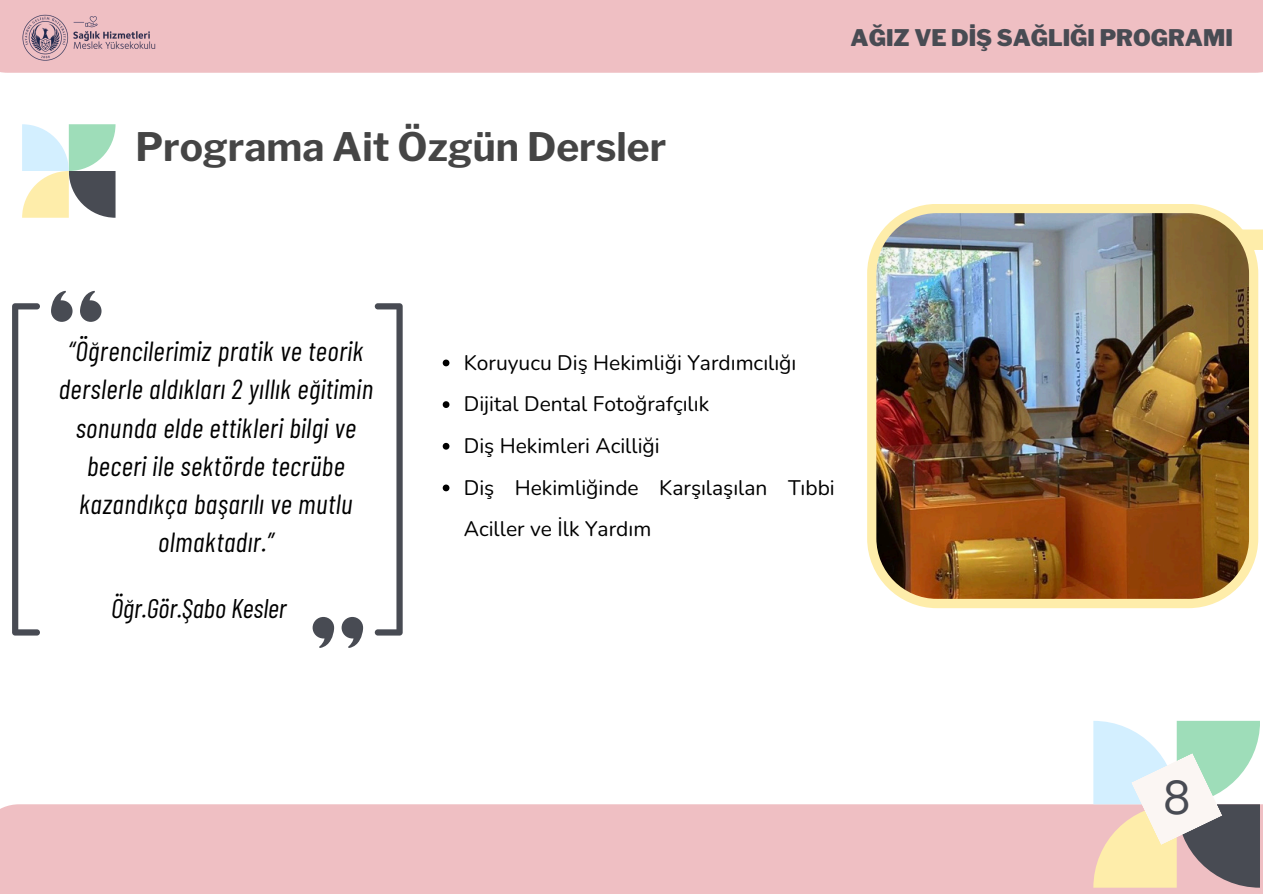
<style>
.page{position:relative;width:1263px;height:894px;background:#fff}
.page>*{position:absolute;margin:0;border:0;box-sizing:border-box;transform-origin:0 0}
.t1{font:47.25px "DM Sans";color:#484b53}
.t2{font:700 39px "Libre Franklin";color:#454545}
.t3{font:italic 27.6px/38.2px "Barlow Condensed";letter-spacing:.02em;color:#000;text-align:center}
.t4{font:italic 27px "Barlow Condensed";color:#000}
.t5{font:900 22.8px "Libre Franklin";color:#484b53}
.t6{font:21px/41.7px "Nunito";color:#000}
</style>
<div class="page">
<div style="left:0;top:804px;width:1263px;height:89px;background:#efbfc3"></div>
<svg style="left:1093px;top:720px;width:167px;height:167px"></svg>
<div style="left:0;top:0;width:1263px;height:73px;background:#efbfc3"></div>
<svg style="left:22px;top:124px;width:93px;height:94px"></svg>
<div style="left:1137px;top:229px;width:126px;height:21px;background:#feedaa"></div>
<img style="left:867px;top:204px;width:391px;height:404px">
<svg style="left:443px;top:359px;width:6px;height:7px"></svg>
<svg style="left:443px;top:401px;width:6px;height:7px"></svg>
<svg style="left:443px;top:443px;width:6px;height:6px"></svg>
<svg style="left:443px;top:484px;width:6px;height:7px"></svg>
<img style="left:12px;top:14px;width:155px;height:59px">
<svg style="left:51px;top:290px;width:22px;height:32px"></svg>
<svg style="left:80px;top:290px;width:22px;height:32px"></svg>
<svg style="left:342px;top:617px;width:21px;height:30px"></svg>
<svg style="left:313px;top:617px;width:21px;height:30px"></svg>
<svg style="left:12px;top:303px;width:28px;height:332px"></svg>
<svg style="left:375px;top:303px;width:28px;height:332px"></svg>
<h2 class="t2" style="left:135px;top:124px;width:532px">Programa Ait Özgün Dersler</h2>
<p class="t5" style="left:851px;top:24px;width:384px">AĞIZ VE DİŞ SAĞLIĞI PROGRAMI</p>
<p class="t3" style="left:59px;top:331px;width:316px">“Öğrencilerimiz pratik ve teorik derslerle aldıkları 2 yıllık eğitimin sonunda elde ettikleri bilgi ve beceri ile sektörde tecrübe kazandıkça başarılı ve mutlu olmaktadır.”</p>
<p class="t4" style="left:111px;top:591px;width:177px">Öğr.Gör.Şabo Kesler</p>
<p class="t6" style="left:464px;top:342px;width:334px">Koruyucu Diş Hekimliği Yardımcılığı</p>
<h1 class="t6" style="left:464px;top:383px;width:247px">Dijital Dental Fotoğrafçılık</h1>
<p class="t6" style="left:464px;top:425px;width:195px">Diş Hekimleri Acilliği</p>
<h2 class="t6" style="left:464px;top:467px;width:370px">Diş Hekimliğinde Karşılaşılan Tıbbi<br>Aciller ve İlk Yardım</h2>
<p class="t1" style="left:1162px;top:766px;width:30px">8</p>
</div>
